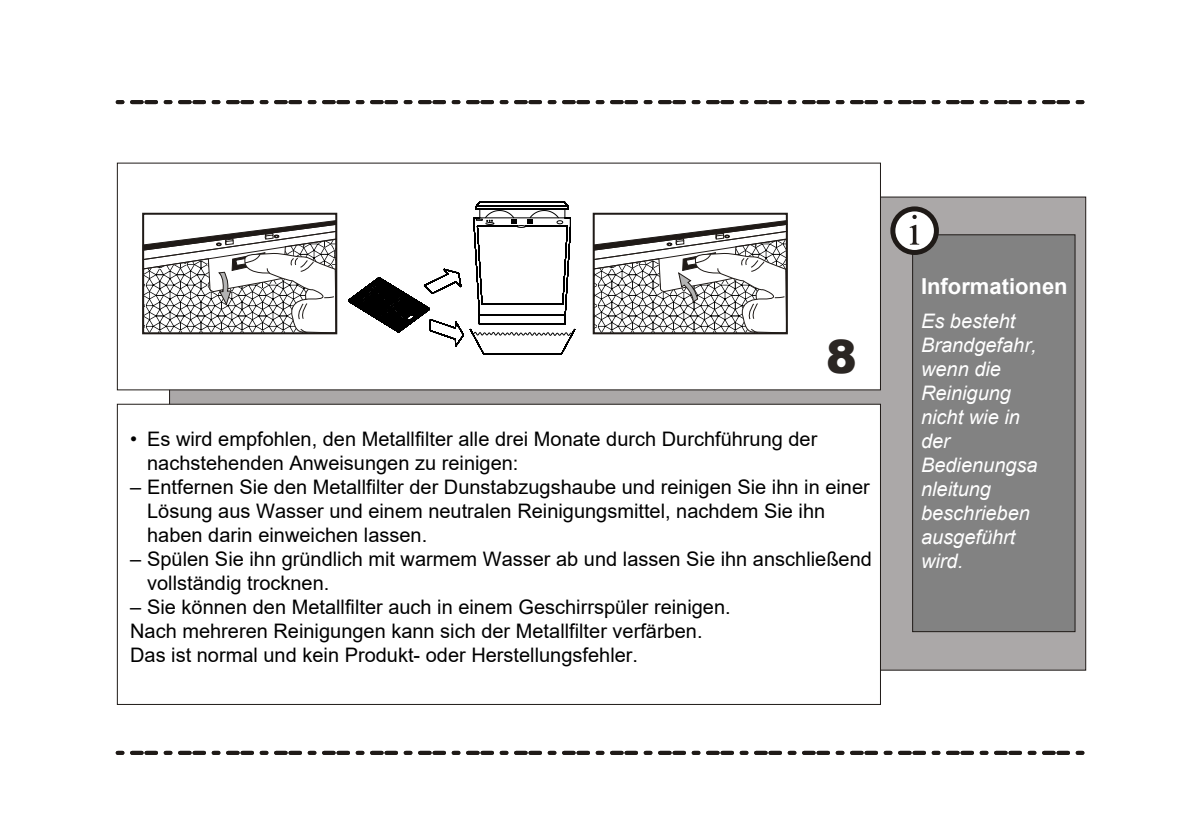
<style>
.page{position:relative;width:1190px;height:838px;background:#fff}
.page>*{position:absolute;margin:0;border:0;box-sizing:border-box;transform-origin:0 0}
.t1{font:900 46px "Arial";color:#2b2623}
.t2{font:700 22px "Arial";color:#fff}
.t3{font:20px/24px "Arial";color:#000}
.t4{font:italic 20px/24px "Arial";color:#fff}
</style>
<div class="page">
<div style="left:169px;top:197px;width:917px;height:474px;background:#aba8a8;border:1px solid #1f1a17"></div>
<div style="left:912px;top:234px;width:164px;height:398px;background:#828282;border:1px solid #1f1a17"></div>
<svg style="left:893px;top:209px;width:43px;height:43px"></svg>
<div style="left:890px;top:206px;width:49px;height:49px;border:5px solid #1f1a17;border-radius:50%"></div>
<svg style="left:910px;top:225px;width:9px;height:20px"></svg>
<svg style="left:912px;top:215px;width:5px;height:4px"></svg>
<div style="left:117px;top:404px;width:764px;height:301px;background:#fff;border:1px solid #1f1a17"></div>
<div style="left:117px;top:163px;width:764px;height:227px;background:#fff"></div>
<svg style="left:118px;top:100px;width:967px;height:4px"></svg>
<svg style="left:118px;top:751px;width:967px;height:4px"></svg>
<svg style="left:348px;top:201px;width:228px;height:154px"></svg>
<div style="left:142px;top:213px;width:195px;height:121px;border:2px solid #1f1a17"></div>
<svg style="left:142px;top:220px;width:195px;height:114px"></svg>
<div style="left:593px;top:213px;width:195px;height:121px;border:2px solid #1f1a17"></div>
<svg style="left:593px;top:220px;width:195px;height:114px"></svg>
<h1 class="t1" style="left:826px;top:323px;width:32px">8</h1>
<p class="t3" style="left:147px;top:427px;width:672px;text-indent:-17px">• Es wird empfohlen, den Metallfilter alle drei Monate durch Durchführung der nachstehenden Anweisungen zu reinigen:</p>
<p class="t3" style="left:147px;top:475px;width:724px;text-indent:-17px">– Entfernen Sie den Metallfilter der Dunstabzugshaube und reinigen Sie ihn in einer<br>Lösung aus Wasser und einem neutralen Reinigungsmittel, nachdem Sie ihn haben darin einweichen lassen.</p>
<p class="t3" style="left:147px;top:547px;width:726px;text-indent:-17px">– Spülen Sie ihn gründlich mit warmem Wasser ab und lassen Sie ihn anschließend vollständig trocknen.</p>
<p class="t3" style="left:130px;top:595px;width:602px">– Sie können den Metallfilter auch in einem Geschirrspüler reinigen.<br>Nach mehreren Reinigungen kann sich der Metallfilter verfärben.<br>Das ist normal und kein Produkt- oder Herstellungsfehler.</p>
<p class="t2" style="left:921px;top:271px;width:148px">Informationen</p>
<p class="t4" style="left:921px;top:309px;width:118px">Es besteht<br>Brandgefahr, wenn die<br>Reinigung nicht wie in der<br>Bedienungsa nleitung beschrieben ausgeführt wird.</p>
</div>
